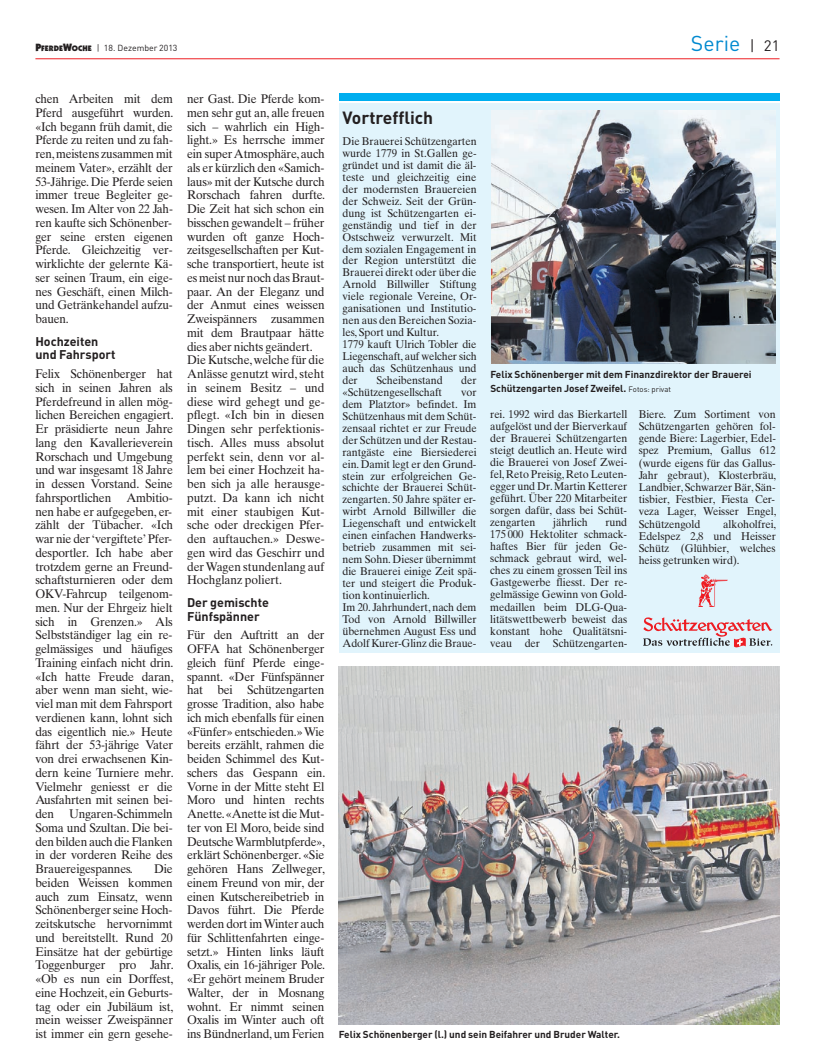
<style>
.page{position:relative;width:815px;height:1063px;background:#fff}
.page>*{position:absolute;margin:0;border:0;box-sizing:border-box;transform-origin:0 0}
.t1{font:21.25px "DIN";color:#0089cf}
.t2{font:700 17.5px "DIN";color:#231f20}
.t3{font:12.5px/13.8px "Times Ten";letter-spacing:-.015em;color:#231f20;text-align:justify;scale:.95 1}
.t4{font:12.5px/13.8px "Times Ten";letter-spacing:-.015em;color:#231f20;text-align:justify;scale:.94 1}
.t5{font:700 12.5px/13.8px "DIN";color:#231f20}
.t6{font:11.25px/12px "Times Ten";letter-spacing:-.005em;color:#231f20;scale:.95 1}
.t7{font:700 10px/13.8px "DIN";color:#231f20}
.t8{font:8.75px "DIN";color:#231f20}
.s1{font-family:"Itc Kabel";font-weight:900;font-size:10.62px}
.s2{font-family:"Itc Kabel";font-weight:900;font-size:8px}
.s3{font-size:15px;color:#231f20}
.s4{font-weight:400;font-size:7.75px}
</style>
<div class="page">
<hr style="left:35px;top:58px;width:745px;height:1px;background:#ee1d23">
<div style="left:339px;top:104px;width:441px;height:549px;background:#e1f4fc"></div>
<div style="left:339px;top:93px;width:441px;height:7px;background:#00aeef"></div>
<svg style="left:698px;top:575px;width:30px;height:32px"></svg>
<svg style="left:643px;top:617px;width:129px;height:30px"></svg>
<img style="left:492px;top:111px;width:283px;height:253px">
<img style="left:339px;top:667px;width:441px;height:357px">
<p class="t8" style="left:35px;top:43px;width:144px"><span class="s1">P</span><span class="s2">FERDE</span><span class="s1">W</span><span class="s2">OCHE</span> | 18. Dezember 2013</p>
<h1 class="t1" style="left:691px;top:30px;width:90px">Serie <span class="s3">| 21</span></h1>
<p class="t4" style="left:35px;top:92px;width:148px">chen Arbeiten mit dem Pferd ausgeführt wurden. «Ich begann früh damit, die Pferde zu reiten und zu fah&shy;ren, meistens zusammen mit meinem Vater», erzählt der 53-Jährige. Die Pferde seien immer treue Begleiter ge&shy;wesen. Im Alter von 22 Jah&shy;ren kaufte sich Schönenber&shy;ger seine ersten eigenen Pferde. Gleichzeitig ver&shy;wirklichte der gelernte Kä&shy;ser seinen Traum, ein eige&shy;nes Geschäft, einen Milch&shy;und Getränkehandel aufzu&shy;bauen.</p>
<p class="t5" style="left:35px;top:334px;width:82px">Hochzeiten und Fahrsport</p>
<p class="t3" style="left:35px;top:367px;width:147px">Felix Schönenberger hat sich in seinen Jahren als Pferdefreund in allen mög&shy;lichen Bereichen engagiert.<br>Er präsidierte neun Jahre lang den Kavallerieverein Rorschach und Umgebung und war insgesamt 18 Jahre in dessen Vorstand. Seine fahrsportlichen Ambitio&shy;nen habe er aufgegeben, er&shy;zählt der Tübacher. «Ich war nie der ‘vergiftete’ Pfer&shy;desportler. Ich habe aber trotzdem gerne an Freund&shy;schaftsturnieren oder dem OKV-Fahrcup teilgenom&shy;men. Nur der Ehrgeiz hielt sich in Grenzen.» Als Selbstständiger lag ein re&shy;gelmässiges und häufiges Training einfach nicht drin. «Ich hatte Freude daran, aber wenn man sieht, wie&shy;viel man mit dem Fahrsport verdienen kann, lohnt sich das eigentlich nie.» Heute fährt der 53-jährige Vater von drei erwachsenen Kin&shy;dern keine Turniere mehr.<br>Vielmehr geniesst er die Ausfahrten mit seinen bei&shy;den Ungaren-Schimmeln Soma und Szultan. Die bei&shy;den bilden auch die Flanken in der vorderen Reihe des Brauereigespannes.</p>
<p class="t3" style="left:35px;top:862px;width:147px;text-indent:119px">Die beiden Weissen kommen auch zum Einsatz, wenn Schönenberger seine Hoch&shy;zeitskutsche hervornimmt und bereitstellt. Rund 20<br>Einsätze hat der gebürtige Toggenburger pro Jahr. «Ob es nun ein Dorffest, eine Hochzeit, ein Geburts&shy;tag oder ein Jubiläum ist, mein weisser Zweispänner ist immer ein gern gesehe-</p>
<p class="t3" style="left:187px;top:92px;width:147px;text-align:left">ner Gast. Die Pferde kom&shy;men sehr gut an, alle freuen sich – wahrlich ein High&shy;light.» Es herrsche immer ein super Atmosphäre, auch als er kürzlich den «Samich&shy;laus» mit der Kutsche durch<br>Rorschach fahren durfte.<br>Die Zeit hat sich schon ein bisschen gewandelt – früher wurden oft ganze Hoch&shy;zeitsgesellschaften per Kut&shy;sche transportiert, heute ist es meist nur noch das Braut&shy;paar. An der Eleganz und der Anmut eines weissen<br>Zweispänners zusammen mit dem Brautpaar hätte dies aber nichts geändert.<br>Die Kutsche, welche für die<br>Anlässe genutzt wird, steht in seinem Besitz – und diese wird gehegt und ge&shy;pflegt. «Ich bin in diesen<br>Dingen sehr perfektionis - tisch. Alles muss absolut perfekt sein, denn vor al&shy;lem bei einer Hochzeit ha&shy;ben sich ja alle herausge&shy;putzt. Da kann ich nicht mit einer staubigen Kut&shy;sche oder dreckigen Pfer&shy;den auftauchen.» Deswe&shy;gen wird das Geschirr und der Wagen stundenlang auf<br>Hochglanz poliert.</p>
<p class="t5" style="left:187px;top:595px;width:83px">Der gemischte<br>Fünfspänner</p>
<p class="t3" style="left:187px;top:628px;width:147px">Für den Auftritt an der OFFA hat Schönenberger gleich fünf Pferde einge&shy;spannt. «Der Fünfspänner hat bei Schützengarten grosse Tradition, also habe ich mich ebenfalls für einen «Fünfer» entschieden.» Wie bereits erzählt, rahmen die beiden Schimmel des Kut&shy;schers das Gespann ein.<br>Vorne in der Mitte steht El Moro und hinten rechts Anette. «Anette ist die Mut&shy;ter von El Moro, beide sind Deutsche Warmblutpferde», erklärt Schönenberger. «Sie gehören Hans Zellweger, einem Freund von mir, der einen Kutschereibetrieb in Davos führt. Die Pferde werden dort im Winter auch für Schlittenfahrten einge&shy;setzt.» Hinten links läuft Oxalis, ein 16-jähriger Pole. «Er gehört meinem Bruder Walter, der in Mosnang wohnt. Er nimmt seinen Oxalis im Winter auch oft ins Bündnerland, um Ferien</p>
<h2 class="t2" style="left:342px;top:106px;width:92px">Vortrefflich</h2>
<p class="t6" style="left:342px;top:135px;width:143px">Die Brauerei Schützengarten wurde 1779 in St.Gallen ge&shy;gründet und ist damit die äl&shy;teste und gleichzeitig eine der modernsten Brauereien der Schweiz. Seit der Grün&shy;dung ist Schützengarten ei&shy;genständig und tief in der<br>Ostschweiz verwurzelt. Mit dem sozialen Engagement in der Region unterstützt die<br>Brauerei direkt oder über die<br>Arnold Billwiller Stiftung viele regionale Vereine, Or&shy;ganisationen und Institutio&shy;nen aus den Bereichen Sozia&shy;les, Sport und Kultur.<br>1779 kauft Ulrich Tobler die<br>Liegenschaft, auf welcher sich auch das Schützenhaus und der</p>
<p class="t6" style="left:376px;top:374px;width:71px">Scheibenstand</p>
<p class="t6" style="left:461px;top:374px;width:18px">der</p>
<p class="t6" style="left:342px;top:386px;width:106px">«Schützengesellschaft</p>
<p class="t6" style="left:342px;top:386px;width:143px;text-indent:119px">vor dem Platztor» befindet. Im<br>Schützenhaus mit dem Schüt&shy;zensaal richtet er zur Freude der Schützen und der Restau&shy;rantgäste eine Biersiederei ein. Damit legt er den Grund&shy;stein zur erfolgreichen Ge&shy;schichte der Brauerei Schüt&shy;zengarten. 50 Jahre später er&shy;wirbt Arnold Billwiller die<br>Liegenschaft und entwickelt einen einfachen Handwerks&shy;betrieb zusammen mit sei&shy;nem Sohn. Dieser übernimmt die Brauerei einige Zeit spä&shy;ter und steigert die Produk&shy;tion kontinuierlich.<br>Im 20. Jahrhundert, nach dem<br>Tod von Arnold Billwiller übernehmen August Ess und<br>Adolf Kurer-Glinz die Braue-</p>
<p class="t7" style="left:490px;top:367px;width:263px">Felix Schönenberger mit dem Finanzdirektor der Brauerei<br>Schützengarten Josef Zweifel. <span class="s4">Fotos: privat</span></p>
<p class="t6" style="left:490px;top:408px;width:146px;text-align:justify">rei. 1992 wird das Bierkartell aufgelöst und der Bierverkauf der Brauerei Schützengarten steigt deutlich an. Heute wird die Brauerei von Josef Zwei&shy;fel, Reto Preisig, Reto Leuten - egger und Dr. Martin Ketterer geführt. Über 220 Mitarbeiter sorgen dafür, dass bei Schüt&shy;zengarten</p>
<p class="t6" style="left:639px;top:408px;width:146px">Biere. Zum Sortiment von<br>Schützengarten gehö ren fol&shy;gende Biere: Lagerbier, Edel&shy;spez Premium, Gallus 612 (wurde eigens für das Gallus-<br>Jahr gebraut), Klosterbräu,<br>Landbier, Schwarzer Bär, Sän&shy;tisbier, Festbier, Fiesta Cer&shy;veza Lager, Weisser Engel,<br>Schützengold</p>
<p class="t6" style="left:490px;top:516px;width:146px;text-align:justify;text-indent:115px">rund 175 000 Hektoliter schmack&shy;haftes Bier für jeden Ge&shy;schmack gebraut wird, wel&shy;ches zu einem grossen Teil ins Gastgewerbe fliesst. Der re&shy;gelmässige Gewinn von Gold&shy;medaillen beim DLG-Qua&shy;litätswettbewerb beweist das kons tant hohe Qualitätsni&shy;veau der Schützengarten-</p>
<p class="t6" style="left:553px;top:516px;width:38px">jährlich</p>
<p class="t6" style="left:639px;top:518px;width:146px;text-align:justify;text-indent:85px">alkoholfrei, Edelspez 2,8 und Heisser Schütz (Glühbier, welches heiss getrunken wird).</p>
<p class="t7" style="left:339px;top:1027px;width:283px">Felix Schönenberger (l.) und sein Beifahrer und Bruder Walter.</p>
</div>
